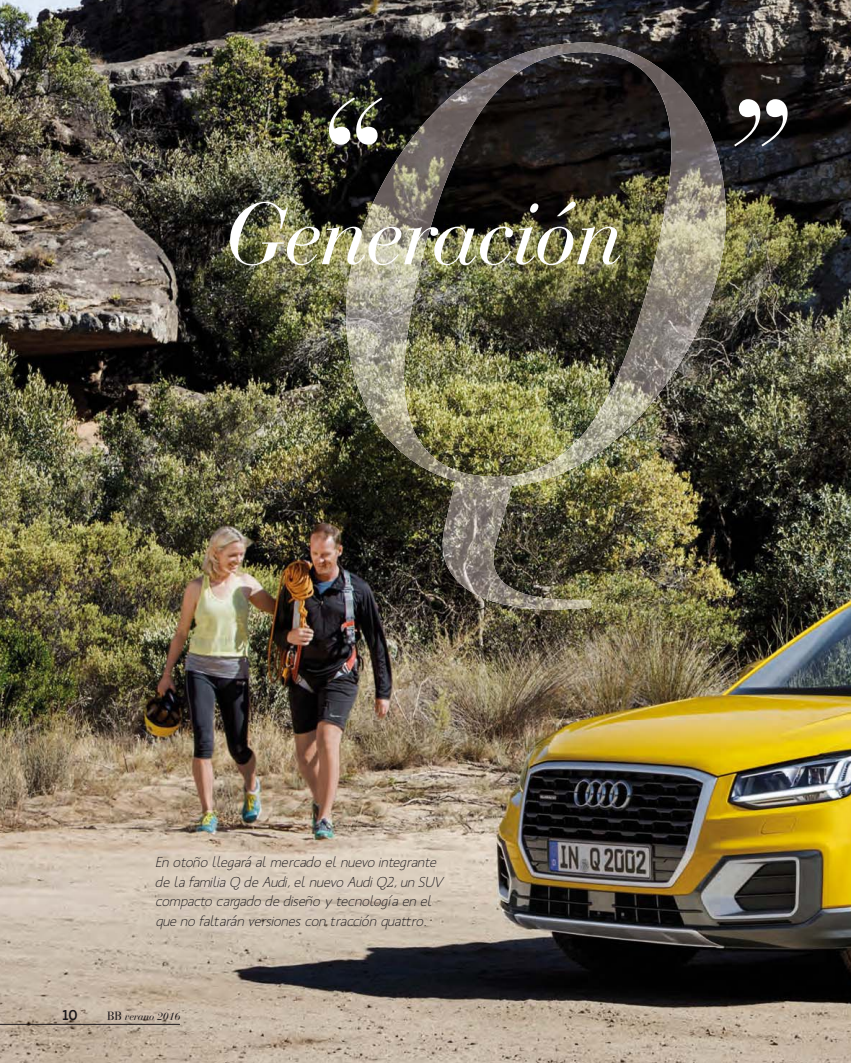
<style>
.page{position:relative;width:851px;height:1063px;background:#fff}
.page>*{position:absolute;margin:0;border:0;box-sizing:border-box;transform-origin:0 0}
.t1{font:italic 157.5px "Bauer Bodoni Std";color:#fff}
.t2{font:italic 86.85px "Bauer Bodoni Std";letter-spacing:-.03em;color:#fff}
.t3{font:italic 14.25px/19.5px "Mank Sans";color:#1a171b}
.t4{font:500 13.5px "Benton Sans";color:#1a171b}
.t5{font:italic 10.5px "Bauer Bodoni Std";letter-spacing:-.01em;color:#1a171b}
.s1{font-style:normal;font-size:12px}
</style>
<div class="page">
<img style="left:0;top:0;width:850px;height:1063px">
<hr style="left:0;top:1024px;width:180px;height:1px;background:#1a171b">
<img style="left:440px;top:49px;width:96px;height:97px">
<img style="left:535px;top:42px;width:151px;height:52px">
<img style="left:392px;top:105px;width:49px;height:371px">
<img style="left:630px;top:93px;width:95px;height:311px">
<img style="left:346px;top:165px;width:47px;height:280px">
<img style="left:440px;top:145px;width:21px;height:51px">
<img style="left:583px;top:340px;width:48px;height:123px">
<img style="left:535px;top:433px;width:48px;height:49px">
<img style="left:630px;top:403px;width:21px;height:23px">
<img style="left:440px;top:462px;width:96px;height:147px">
<img style="left:535px;top:597px;width:56px;height:13px">
<h1 class="t1" style="left:308px;top:92px;width:71px">“</h1>
<h1 class="t1" style="left:711px;top:94px;width:71px">”</h1>
<h2 class="t2" style="left:223px;top:199px;width:401px">Generación</h2>
<p class="t3" style="left:156px;top:852px;width:290px">En otoño llegará al mercado el nuevo integrante de la familia Q de Audi, el nuevo Audi Q2, un SUV compacto cargado de diseño y tecnología en el que no faltarán versiones con tracción quattro.</p>
<p class="t4" style="left:62px;top:1008px;width:17px">10</p>
<p class="t5" style="left:107px;top:1012px;width:75px"><span class="s1">BB</span> verano 2016</p>
</div>
